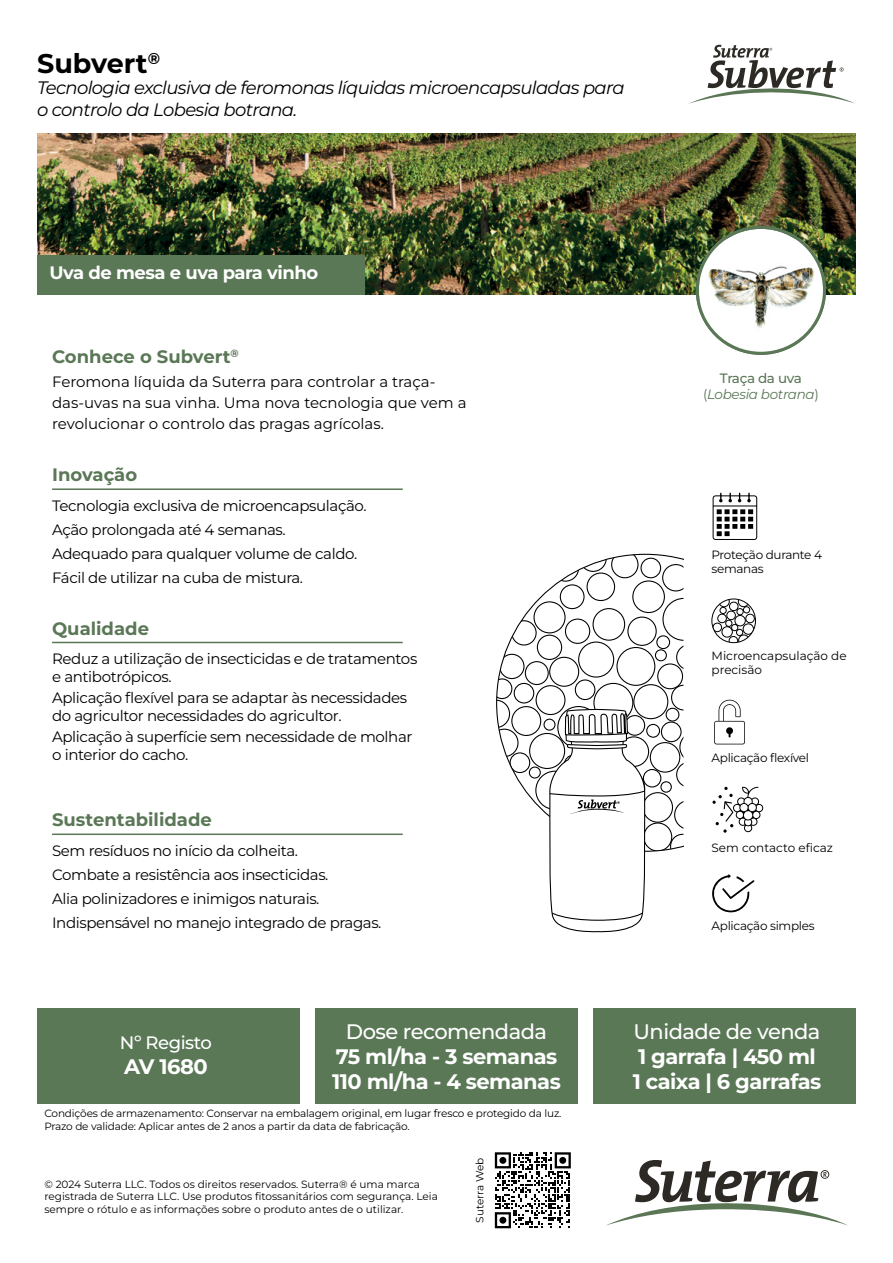
<style>
.page{position:relative;width:893px;height:1263px;background:#fff}
.page>*{position:absolute;margin:0;border:0;box-sizing:border-box;transform-origin:0 0}
.t1{font:700 27px "Montserrat";color:#000}
.t2{font:700 21px/25.2px "Montserrat";letter-spacing:-.025em;color:#fff}
.t3{font:500 21px "Montserrat";letter-spacing:-.025em;color:#fff}
.t4{font:italic 18px/21.6px "Montserrat";letter-spacing:-.035em;color:#000}
.t5{font:700 18px "Montserrat";color:#5a7756}
.t6{font:700 18px "Montserrat";letter-spacing:-.025em;color:#fff}
.t7{font:500 18px "Montserrat";letter-spacing:-.025em;color:#fff}
.t8{font:15px/24px "Montserrat";letter-spacing:-.025em;color:#000}
.t9{font:15px/21px "Montserrat";color:#000}
.t10{font:italic 13.5px/16.2px "Montserrat";letter-spacing:-.025em;color:#5a7756;text-align:center}
.t11{font:12px/14.4px "Montserrat";letter-spacing:-.025em;color:#000}
.t12{font:12px/14.4px "Montserrat";color:#000}
.t13{font:10.5px/12.6px "Montserrat";letter-spacing:-.015em;color:#000}
.s1{font-weight:500;font-style:normal}
.s2{font-style:normal}
</style>
<div class="page">
<div style="left:315px;top:1008px;width:263px;height:95px;background:#5a7756"></div>
<div style="left:593px;top:1008px;width:263px;height:95px;background:#5a7756"></div>
<div style="left:37px;top:1008px;width:263px;height:95px;background:#5a7756"></div>
<svg style="left:496px;top:554px;width:187px;height:298px"></svg>
<svg style="left:549px;top:553px;width:98px;height:380px"></svg>
<img style="left:38px;top:133px;width:818px;height:161px">
<svg style="left:495px;top:1152px;width:76px;height:76px"></svg>
<div style="left:499px;top:1157px;width:7px;height:7px;background:#000;border-radius:50%"></div>
<div style="left:559px;top:1157px;width:7px;height:7px;background:#000;border-radius:50%"></div>
<div style="left:499px;top:1217px;width:7px;height:7px;background:#000;border-radius:50%"></div>
<div style="left:38px;top:255px;width:327px;height:39px;background:#5a7756"></div>
<svg style="left:713px;top:493px;width:44px;height:47px"></svg>
<svg style="left:712px;top:874px;width:42px;height:38px"></svg>
<svg style="left:689px;top:45px;width:166px;height:59px"></svg>
<svg style="left:712px;top:787px;width:51px;height:46px"></svg>
<svg style="left:714px;top:700px;width:31px;height:44px"></svg>
<hr style="left:52px;top:833px;width:351px;height:2px;background:#5a7756">
<hr style="left:52px;top:488px;width:351px;height:2px;background:#5a7756">
<hr style="left:52px;top:642px;width:351px;height:1px;background:#5a7756">
<svg style="left:697px;top:227px;width:127px;height:126px"></svg>
<img style="left:700px;top:239px;width:125px;height:114px">
<div style="left:696px;top:226px;width:130px;height:129px;border:3px solid #5a7756;border-radius:50%"></div>
<div style="left:734px;top:615px;width:12px;height:11px;border:1px solid #000;border-radius:50%"></div>
<div style="left:743px;top:623px;width:11px;height:12px;border:1px solid #000;border-radius:50%"></div>
<div style="left:721px;top:626px;width:12px;height:11px;border:1px solid #000;border-radius:50%"></div>
<svg style="left:718px;top:600px;width:12px;height:7px"></svg>
<svg style="left:738px;top:600px;width:11px;height:7px"></svg>
<div style="left:736px;top:629px;width:7px;height:7px;border:1px solid #000;border-radius:50%"></div>
<div style="left:731px;top:624px;width:7px;height:7px;border:1px solid #000;border-radius:50%"></div>
<div style="left:725px;top:620px;width:7px;height:7px;border:1px solid #000;border-radius:50%"></div>
<div style="left:736px;top:608px;width:8px;height:7px;border:1px solid #000;border-radius:50%"></div>
<div style="left:719px;top:607px;width:8px;height:7px;border:1px solid #000;border-radius:50%"></div>
<div style="left:743px;top:606px;width:7px;height:7px;border:1px solid #000;border-radius:50%"></div>
<div style="left:729px;top:602px;width:9px;height:9px;border:1px solid #000;border-radius:50%"></div>
<div style="left:717px;top:614px;width:10px;height:9px;border:1px solid #000;border-radius:50%"></div>
<div style="left:726px;top:611px;width:10px;height:9px;border:1px solid #000;border-radius:50%"></div>
<div style="left:712px;top:623px;width:10px;height:9px;border:1px solid #000;border-radius:50%"></div>
<div style="left:745px;top:614px;width:10px;height:9px;border:1px solid #000;border-radius:50%"></div>
<svg style="left:729px;top:634px;width:20px;height:9px"></svg>
<div style="left:711px;top:598px;width:45px;height:45px;border:1px solid #000;border-radius:50%"></div>
<svg style="left:606px;top:1160px;width:242px;height:66px"></svg>
<h1 class="t1" style="left:37px;top:45px;width:124px">Subvert<sup>®</sup></h1>
<p class="t4" style="left:37px;top:76px;width:589px">Tecnologia exclusiva de feromonas líquidas microencapsuladas para o controlo da Lobesia botrana.</p>
<p class="t6" style="left:50px;top:261px;width:270px">Uva de mesa e uva para vinho</p>
<p class="t5" style="left:52px;top:344px;width:188px">Conhece o Subvert<sup>®</sup></p>
<p class="t9" style="left:52px;top:371px;width:416px">Feromona líquida da Suterra para controlar a traça&shy;das-uvas na sua vinha. Uma nova tecnologia que vem a revolucionar o controlo das pragas agrícolas.</p>
<p class="t5" style="left:52px;top:463px;width:87px">Inovação</p>
<p class="t8" style="left:52px;top:493px;width:316px">Tecnologia exclusiva de microencapsulação.<br>Ação prolongada até 4 semanas.<br>Adequado para qualquer volume de caldo.<br>Fácil de utilizar na cuba de mistura.</p>
<p class="t5" style="left:52px;top:617px;width:98px">Qualidade</p>
<p class="t8" style="left:52px;top:649px;width:367px;line-height:18px">Reduz a utilização de insecticidas e de tratamentos e antibotrópicos.</p>
<p class="t8" style="left:52px;top:688px;width:357px;line-height:18px">Aplicação flexível para se adaptar às necessidades do agricultor necessidades do agricultor.</p>
<p class="t8" style="left:52px;top:727px;width:362px;line-height:18px">Aplicação à superfície sem necessidade de molhar o interior do cacho.</p>
<p class="t5" style="left:52px;top:807px;width:161px">Sustentabilidade</p>
<p class="t8" style="left:52px;top:838px;width:331px">Sem resíduos no início da colheita.<br>Combate a resistência aos insecticidas.<br>Alia polinizadores e inimigos naturais.<br>Indispensável no manejo integrado de pragas.</p>
<p class="t7" style="left:120px;top:1030px;width:94px">Nº Registo</p>
<h2 class="t2" style="left:124px;top:1053px;width:85px">AV 1680</h2>
<h2 class="t3" style="left:346px;top:1017px;width:203px">Dose recomendada</h2>
<h2 class="t2" style="left:332px;top:1043px;width:230px">75 ml/ha - 3 semanas<br>110 ml/ha - 4 semanas</h2>
<p class="t13" style="left:44px;top:1107px;width:518px">Condições de armazenamento: Conservar na embalagem original, em lugar fresco e protegido da luz.<br>Prazo de validade: Aplicar antes de 2 anos a partir da data de fabricação.</p>
<p class="t13" style="left:44px;top:1177px;width:395px">© 2024 Suterra LLC. Todos os direitos reservados. Suterra® é uma marca registrada de Suterra LLC. Use produtos fitossanitários com segurança. Leia sempre o rótulo e as informações sobre o produto antes de o utilizar.</p>
<p class="t13" style="left:473px;top:1223px;width:67px;rotate:-90deg">Suterra Web</p>
<p class="t10" style="left:703px;top:369px;width:117px"><span class="s1">Traça da uva </span><span class="s2">(</span>Lobesia botrana<span class="s2">)</span></p>
<p class="t11" style="left:712px;top:547px;width:112px">Proteção durante 4 semanas</p>
<p class="t12" style="left:712px;top:648px;width:137px">Microencapsulação de precisão</p>
<p class="t11" style="left:712px;top:750px;width:99px">Aplicação flexível</p>
<p class="t12" style="left:712px;top:840px;width:123px">Sem contacto eficaz</p>
<p class="t11" style="left:712px;top:919px;width:105px">Aplicação simples</p>
<h2 class="t3" style="left:634px;top:1017px;width:188px">Unidade de venda</h2>
<h2 class="t2" style="left:633px;top:1043px;width:190px">1 garrafa | 450 ml<br>1 caixa | 6 garrafas</h2>
</div>
